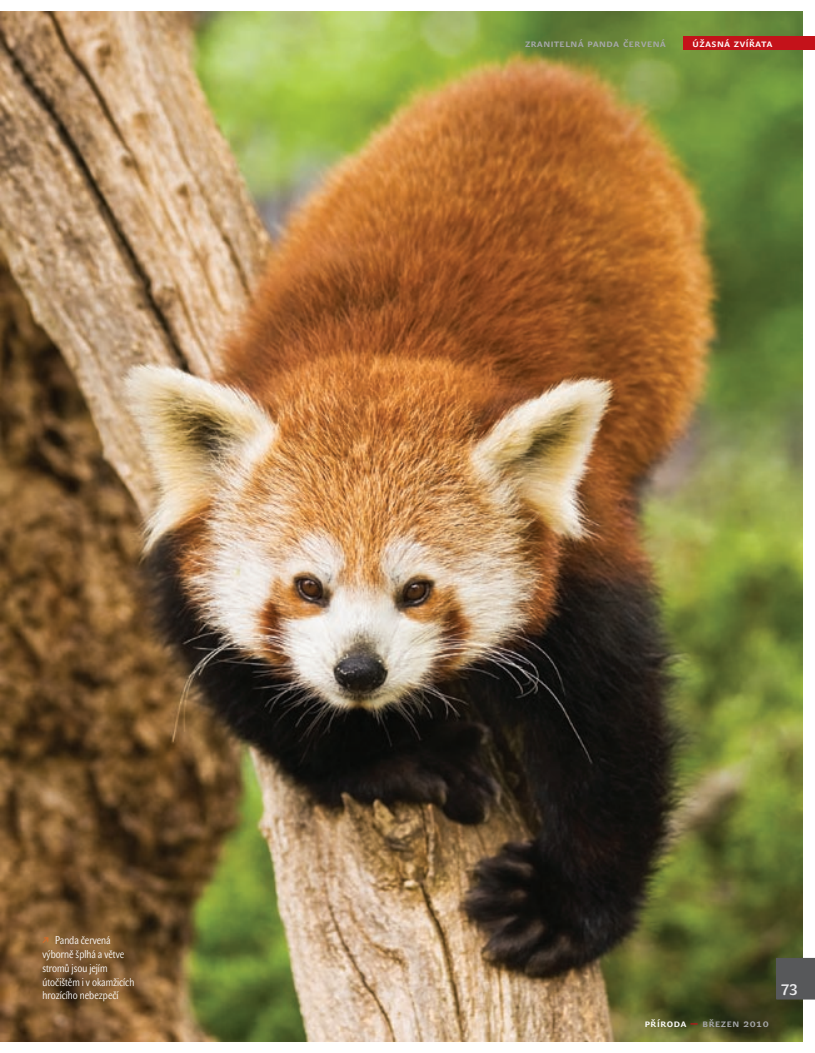
<style>
.page{position:relative;width:815px;height:1053px;background:#fff}
.page>*{position:absolute;margin:0;border:0;box-sizing:border-box;transform-origin:0 0}
.t1{font:15px "John Sans Medium Pro";color:#ececee}
.t2{font:11.25px/13.8px "John Sans Cond Lite Pro";color:#fff}
.t3{font:11.25px "John Sans Medium Pro";letter-spacing:.05em;color:#a8a9ad}
.t4{font:11.25px "John Sans Medium Pro";letter-spacing:.05em;color:#fff}
.s1{color:#fff}
.s2{color:#c4121a}
</style>
<div class="page">
<img style="left:0;top:11px;width:803px;height:1030px">
<div style="left:683px;top:36px;width:132px;height:14px;background:#c4121a"></div>
<div style="left:776px;top:958px;width:39px;height:41px;background:#57585a"></div>
<svg style="left:43px;top:937px;width:5px;height:6px"></svg>
<p class="t2" style="left:43px;top:933px;width:93px;text-indent:13px">Panda červená výborně šplhá a větve stromů jsou jejím útočištěm i v okamžicích hrozícího nebezpečí</p>
<p class="t3" style="left:525px;top:37px;width:142px">zranitelná panda červená</p>
<p class="t4" style="left:693px;top:36px;width:81px">úžasná zvířata</p>
<p class="t3" style="left:645px;top:1016px;width:126px"><span class="s1">příroda</span> <span class="s2">—</span> březen 2010</p>
<h1 class="t1" style="left:781px;top:981px;width:19px">73</h1>
</div>
